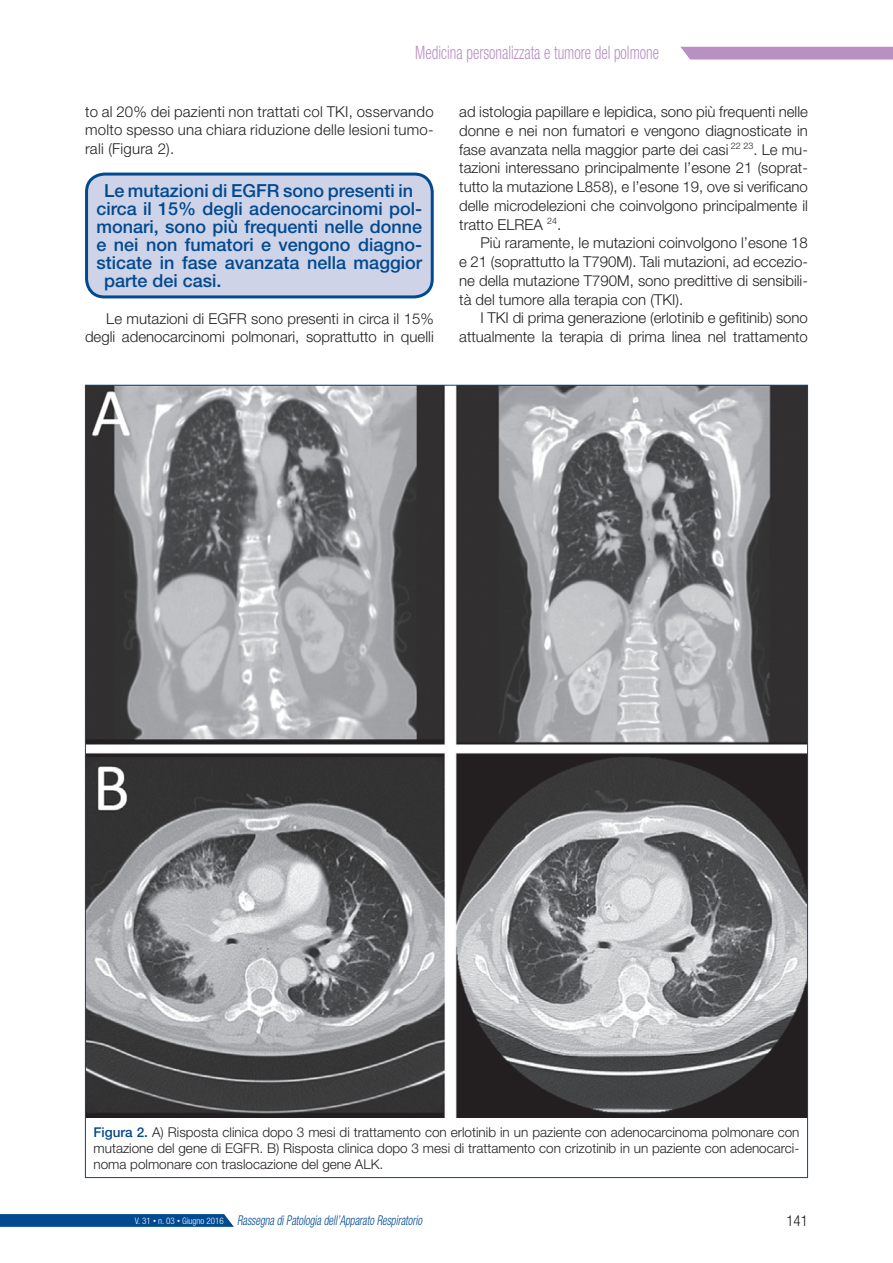
<style>
.page{position:relative;width:893px;height:1263px;background:#fff}
.page>*{position:absolute;margin:0;border:0;box-sizing:border-box;transform-origin:0 0}
.t1{font:300 condensed 18.45px "Helvetica Neue LT Std";color:#b890c2;scale:.8 1}
.t2{font:500 18px "Helvetica Neue LT Std";color:#014990}
.t3{font:300 15px/18.8px "Helvetica Neue LT Std";color:#231f20;text-align:justify}
.t4{font:300 condensed 15px "Helvetica Neue LT Std";color:#231f20}
.t5{font:300 13.5px/16.2px "Helvetica Neue LT Std";color:#231f20;text-align:justify}
.t6{font:italic 300 condensed 13.5px "Helvetica Neue LT Std";color:#014990;scale:.8 1}
.s1{font-weight:500;color:#014990}
.s2{font-style:normal;font-size:9px;color:#fff}
.s3{font-style:normal;font-size:6px;color:#fff}
</style>
<div class="page">
<svg style="left:680px;top:47px;width:213px;height:13px;background:#bc96c5"></svg>
<svg style="left:0;top:1214px;width:234px;height:13px;background:#0a5094"></svg>
<div style="left:87px;top:174px;width:345px;height:123px;background:#ced3e7;border-radius:18px"></div>
<div style="left:85px;top:173px;width:349px;height:125px;border:3px solid #014990;border-radius:18px"></div>
<img style="left:87px;top:387px;width:719px;height:731px">
<p class="t1" style="left:415px;top:42px;width:306px">Medicina personalizzata e tumore del polmone</p>
<p class="t3" style="left:85px;top:102px;width:350px">to al 20% dei pazienti non trattati col TKI, osservando molto spesso una chiara riduzione delle lesioni tumo&shy;rali (Figura 2).</p>
<p class="t2" style="left:104px;top:180px;width:311px">Le mutazioni di EGFR sono presenti in</p>
<p class="t2" style="left:97px;top:198px;width:327px">circa il 15% degli adenocarcinomi pol-</p>
<p class="t2" style="left:97px;top:216px;width:327px">monari, sono più frequenti nelle donne</p>
<p class="t2" style="left:97px;top:234px;width:327px">e nei non fumatori e vengono diagno-</p>
<p class="t2" style="left:97px;top:252px;width:327px">sticate in fase avanzata nella maggior</p>
<p class="t2" style="left:104px;top:270px;width:119px">parte dei casi.</p>
<p class="t3" style="left:85px;top:309px;width:350px;text-align:right">Le mutazioni di EGFR sono presenti in circa il 15% degli adenocarcinomi polmonari, soprattutto in quelli</p>
<p class="t3" style="left:459px;top:102px;width:350px">ad istologia papillare e lepidica, sono più frequenti nelle donne e nei non fumatori e vengono diagnosticate in fase avanzata nella maggior parte dei casi <sup>22</sup> <sup>23</sup>. Le mu&shy;tazioni interessano principalmente l’esone 21 (soprat&shy;tutto la mutazione L858), e l’esone 19, ove si verificano delle microdelezioni che coinvolgono principalmente il tratto ELREA <sup>24</sup>.</p>
<p class="t3" style="left:459px;top:233px;width:350px;text-indent:21px">Più raramente, le mutazioni coinvolgono l’esone 18 e 21 (soprattutto la T790M). Tali mutazioni, ad eccezio&shy;ne della mutazione T790M, sono predittive di sensibili&shy;tà del tumore alla terapia con (TKI).</p>
<p class="t3" style="left:459px;top:308px;width:350px;text-align:right">I TKI di prima generazione (erlotinib e gefitinib) sono attualmente la terapia di prima linea nel trattamento</p>
<p class="t5" style="left:94px;top:1123px;width:707px"><span class="s1">Figura 2.</span> A) Risposta clinica dopo 3 mesi di trattamento con erlotinib in un paziente con adenocarcinoma polmonare con mutazione del gene di EGFR. B) Risposta clinica dopo 3 mesi di trattamento con crizotinib in un paziente con adenocarci&shy;noma polmonare con traslocazione del gene ALK.</p>
<p class="t6" style="left:135px;top:1212px;width:360px"><span class="s2">V. 31</span> <span class="s3">•</span> <span class="s2">n. 03</span> <span class="s3">•</span> <span class="s2">Giugno 2016</span> Rassegna di Patologia dell’Apparato Respiratorio</p>
<p class="t4" style="left:786px;top:1212px;width:23px">141</p>
</div>
